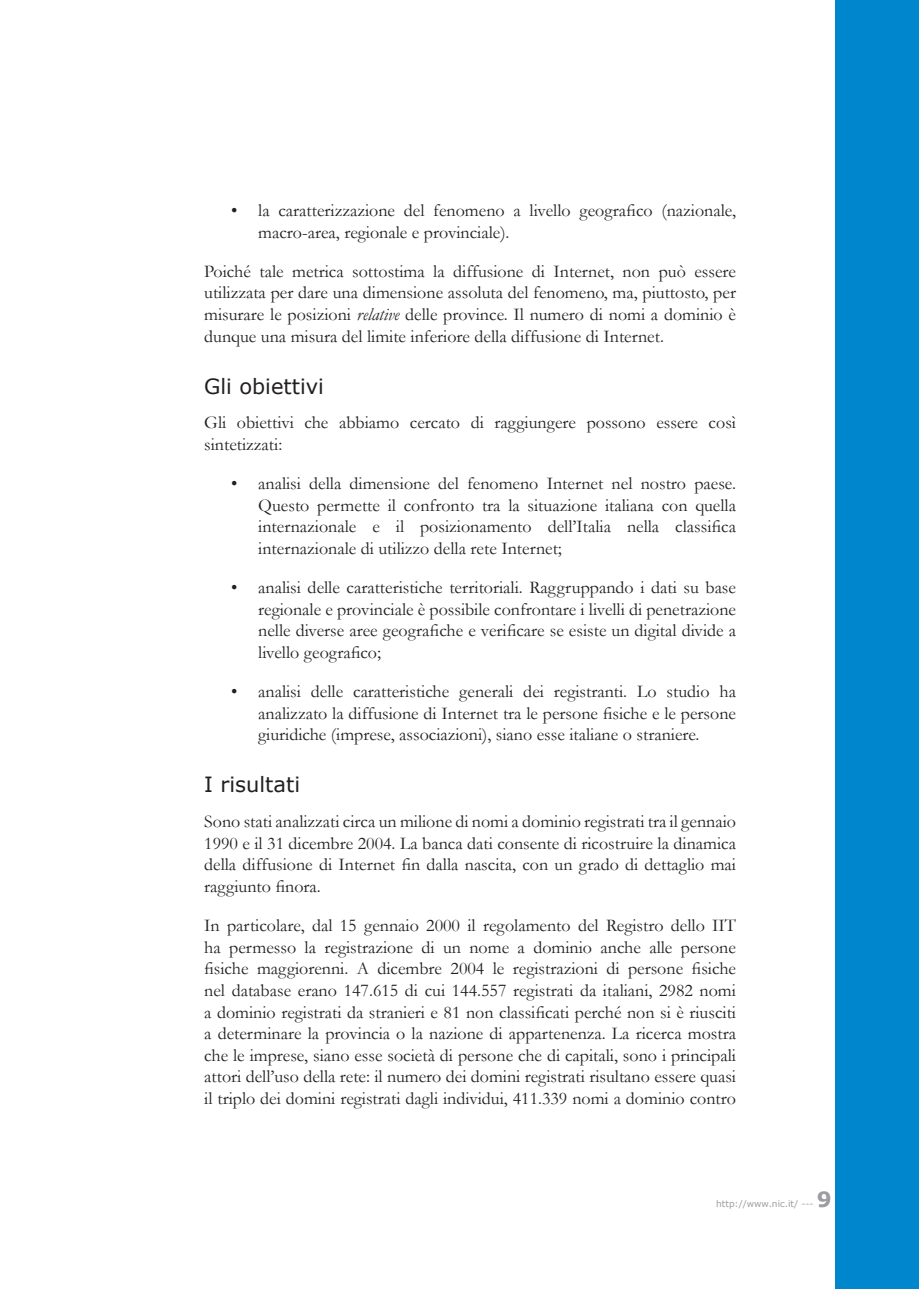
<style>
.page{position:relative;width:919px;height:1289px;background:#fff}
.page>*{position:absolute;margin:0;border:0;box-sizing:border-box;transform-origin:0 0}
.t1{font:21px "Verdana";color:#231f20}
.t2{font:700 21px "Verdana";color:#9b9da0}
.t3{font:18px/21.6px "Garamond";color:#231f20;text-align:justify}
.t4{font:9px "Verdana";color:#9b9da0}
.s1{font-style:italic}
</style>
<div class="page">
<div style="left:835px;top:0;width:83px;height:1288px;background:#0086cc"></div>
<p class="t3" style="left:258px;top:199px;width:479px;text-indent:-27px">• la caratterizzazione del fenomeno a livello geografico (nazionale, macro-area, regionale e provinciale).</p>
<p class="t3" style="left:204px;top:260px;width:533px">Poiché tale metrica sottostima la diffusione di Internet, non può essere utilizzata per dare una dimensione assoluta del fenomeno, ma, piuttosto, per misurare le posizioni <span class="s1">relative</span> delle province. Il numero di nomi a dominio è dunque una misura del limite inferiore della diffusione di Internet.</p>
<p class="t1" style="left:204px;top:373px;width:121px">Gli obiettivi</p>
<p class="t3" style="left:204px;top:411px;width:533px">Gli obiettivi che abbiamo cercato di raggiungere possono essere così sintetizzati:</p>
<p class="t3" style="left:258px;top:472px;width:479px;text-indent:-27px">• analisi della dimensione del fenomeno Internet nel nostro paese.<br>Questo permette il confronto tra la situazione italiana con quella internazionale e il posizionamento dell’Italia nella classifica internazionale di utilizzo della rete Internet;</p>
<p class="t3" style="left:258px;top:576px;width:479px;text-indent:-27px">• analisi delle caratteristiche territoriali. Raggruppando i dati su base regionale e provinciale è possibile confrontare i livelli di penetrazione nelle diverse aree geografiche e verificare se esiste un digital divide a livello geografico;</p>
<p class="t3" style="left:258px;top:680px;width:479px;text-indent:-27px">• analisi delle caratteristiche generali dei registranti. Lo studio ha analizzato la diffusione di Internet tra le persone fisiche e le persone giuridiche (imprese, associazioni), siano esse italiane o straniere.</p>
<p class="t1" style="left:204px;top:771px;width:97px">I risultati</p>
<p class="t3" style="left:204px;top:810px;width:533px">Sono stati analizzati circa un milione di nomi a dominio registrati tra il gennaio 1990 e il 31 dicembre 2004. La banca dati consente di ricostruire la dinamica della diffusione di Internet fin dalla nascita, con un grado di dettaglio mai raggiunto finora.</p>
<p class="t3" style="left:204px;top:914px;width:533px">In particolare, dal 15 gennaio 2000 il regolamento del Registro dello IIT ha permesso la registrazione di un nome a dominio anche alle persone fisiche maggiorenni. A dicembre 2004 le registrazioni di persone fisiche nel database erano 147.615 di cui 144.557 registrati da italiani, 2982 nomi a dominio registrati da stranieri e 81 non classificati perché non si è riusciti a determinare la provincia o la nazione di appartenenza. La ricerca mostra che le imprese, siano esse società di persone che di capitali, sono i principali attori dell’uso della rete: il numero dei domini registrati risultano essere quasi il triplo dei domini registrati dagli individui, 411.339 nomi a dominio contro</p>
<p class="t4" style="left:716px;top:1198px;width:99px">http://www.nic.it/ ---</p>
<p class="t2" style="left:816px;top:1186px;width:16px">9</p>
</div>
